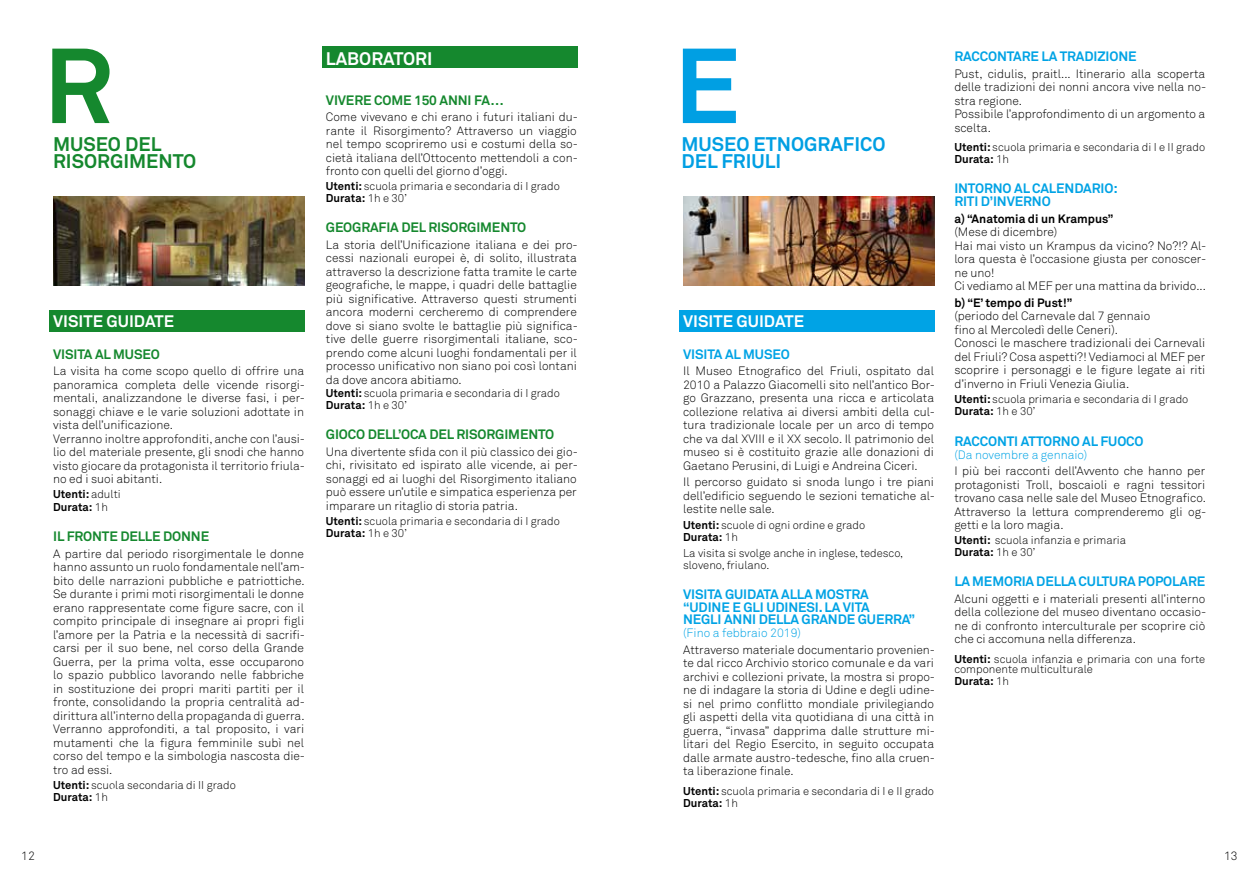
<style>
.page{position:relative;width:1259px;height:893px;background:#fff}
.page>*{position:absolute;margin:0;border:0;box-sizing:border-box;transform-origin:0 0}
.t1{font:700 105px "Akkurat";color:#15882e}
.t2{font:700 105px "Akkurat";color:#009fe3}
.t3{font:700 19.5px/16.5px "Akkurat";color:#009fe3}
.t4{font:700 19.5px/16.5px "Akkurat";color:#15882e}
.t5{font:700 18px "Akkurat";color:#fff}
.t6{font:700 16.5px "Akkurat";color:#fff}
.t7{font:700 13.5px/12.8px "Akkurat";letter-spacing:-.01em;color:#00a3e5}
.t8{font:700 13.5px "Akkurat";letter-spacing:-.01em;color:#15882e}
.t9{font:300 12px/13.5px "Akkurat";color:#000;text-align:justify}
.t10{font:700 12px "Akkurat";color:#000}
.t11{font:300 12px "Akkurat";color:#00a3e5}
.t12{font:300 11.25px/12px "Akkurat";color:#000}
.t13{font:700 11.25px/12px "Akkurat";color:#000}
.s1{font-weight:700}
.s2{font-weight:300}
.s3{font-weight:700;font-size:18px;color:#fff}
</style>
<div class="page">
<div style="left:322px;top:47px;width:255px;height:21px;background:#15882e"></div>
<div style="left:49px;top:310px;width:255px;height:22px;background:#15882e"></div>
<img style="left:53px;top:197px;width:251px;height:89px">
<div style="left:679px;top:310px;width:255px;height:22px;background:#00a3e5"></div>
<img style="left:683px;top:197px;width:251px;height:89px">
<h1 class="t1" style="left:44px;top:20px;width:71px">R</h1>
<h3 class="t5" style="left:326px;top:47px;width:108px">LABORATORI</h3>
<p class="t8" style="left:326px;top:91px;width:180px">VIVERE COME 150 ANNI FA…</p>
<p class="t9" style="left:326px;top:110px;width:253px">Come vivevano e chi erano i futuri italiani du&shy;rante il Risorgimento? Attraverso un viaggio nel tempo scopriremo usi e costumi della so&shy;cietà italiana dell’Ottocento mettendoli a con&shy;fronto con quelli del giorno d’oggi.</p>
<p class="t12" style="left:326px;top:180px;width:236px"><span class="s1">Utenti:</span> scuola primaria e secondaria di I grado<br><span class="s1">Durata:</span> 1h e 30’</p>
<p class="t8" style="left:326px;top:219px;width:202px">GEOGRAFIA DEL RISORGIMENTO</p>
<p class="t9" style="left:326px;top:238px;width:253px">La storia dell’Unificazione italiana e dei pro&shy;cessi nazionali europei è, di solito, illustrata attraverso la descrizione fatta tramite le carte geografiche, le mappe, i quadri delle battaglie più significative. Attraverso questi strumenti ancora moderni cercheremo di comprendere dove si siano svolte le battaglie più significa&shy;tive delle guerre risorgimentali italiane, sco&shy;prendo come alcuni luoghi fondamentali per il processo unificativo non siano poi così lontani da dove ancora abitiamo.</p>
<p class="t12" style="left:326px;top:387px;width:236px"><span class="s1">Utenti:</span> scuola primaria e secondaria di I grado<br><span class="s1">Durata:</span> 1h e 30’</p>
<p class="t8" style="left:326px;top:426px;width:230px">GIOCO DELL’OCA DEL RISORGIMENTO</p>
<p class="t9" style="left:326px;top:445px;width:253px">Una divertente sfida con il più classico dei gio&shy;chi, rivisitato ed ispirato alle vicende, ai per&shy;sonaggi ed ai luoghi del Risorgimento italiano può essere un’utile e simpatica esperienza per imparare un ritaglio di storia patria.</p>
<p class="t12" style="left:326px;top:515px;width:236px"><span class="s1">Utenti:</span> scuola primaria e secondaria di I grado<br><span class="s1">Durata:</span> 1h e 30’</p>
<h2 class="t4" style="left:53px;top:136px;width:145px">MUSEO DEL<br>RISORGIMENTO</h2>
<h3 class="t6" style="left:53px;top:311px;width:122px">VISITE GUIDATE</h3>
<p class="t8" style="left:53px;top:346px;width:108px">VISITA AL MUSEO</p>
<p class="t9" style="left:53px;top:365px;width:253px;text-align:left">La visita ha come scopo quello di offrire una panoramica completa delle vicende risorgi&shy;mentali, analizzandone le diverse fasi, i per&shy;sonaggi chiave e le varie soluzioni adottate in vista dell’unificazione.<br>Verranno inoltre approfonditi, anche con l’ausi&shy;lio del materiale presente, gli snodi che hanno visto giocare da protagonista il territorio friula&shy;no ed i suoi abitanti.</p>
<p class="t13" style="left:53px;top:489px;width:69px">Utenti: <span class="s2">adulti<br></span>Durata: <span class="s2">1h</span></p>
<p class="t8" style="left:53px;top:528px;width:157px">IL FRONTE DELLE DONNE</p>
<p class="t9" style="left:53px;top:547px;width:253px">A partire dal periodo risorgimentale le donne hanno assunto un ruolo fondamentale nell’am&shy;bito delle narrazioni pubbliche e patriottiche.<br>Se durante i primi moti risorgimentali le donne erano rappresentate come figure sacre, con il compito principale di insegnare ai propri figli l’amore per la Patria e la necessità di sacrifi&shy;carsi per il suo bene, nel corso della Grande Guerra, per la prima volta, esse occuparono lo spazio pubblico lavorando nelle fabbriche in sostituzione dei propri mariti partiti per il fronte, consolidando la propria centralità ad&shy;dirittura all’interno della propaganda di guerra.<br>Verranno approfonditi, a tal proposito, i vari mutamenti che la figura femminile subì nel corso del tempo e la simbologia nascosta die&shy;tro ad essi.</p>
<p class="t12" style="left:53px;top:779px;width:184px"><span class="s1">Utenti:</span> scuola secondaria di II grado<br><span class="s1">Durata:</span> 1h <span class="s3">L</span></p>
<h1 class="t2" style="left:674px;top:20px;width:67px">E</h1>
<h2 class="t3" style="left:681px;top:136px;width:205px">MUSEO ETNOGRAFICO<br>DEL FRIULI</h2>
<h3 class="t6" style="left:683px;top:311px;width:122px">VISITE GUIDATE</h3>
<p class="t7" style="left:683px;top:348px;width:108px">VISITA AL MUSEO</p>
<p class="t9" style="left:683px;top:365px;width:253px">Il Museo Etnografico del Friuli, ospitato dal 2010 a Palazzo Giacomelli sito nell’antico Bor&shy;go Grazzano, presenta una ricca e articolata collezione relativa ai diversi ambiti della cul&shy;tura tradizionale locale per un arco di tempo che va dal XVIII e il XX secolo. Il patrimonio del museo si è costituito grazie alle donazioni di Gaetano Perusini, di Luigi e Andreina Ciceri.</p>
<p class="t9" style="left:683px;top:476px;width:253px">Il percorso guidato si snoda lungo i tre piani dell’edificio seguendo le sezioni tematiche al&shy;lestite nelle sale.</p>
<p class="t12" style="left:683px;top:519px;width:184px"><span class="s1">Utenti:</span> scuole di ogni ordine e grado<br><span class="s1">Durata:</span> 1h</p>
<p class="t12" style="left:683px;top:547px;width:222px">La visita si svolge anche in inglese, tedesco, sloveno, friulano.</p>
<p class="t7" style="left:683px;top:588px;width:234px">VISITA GUIDATA ALLA MOSTRA “UDINE E GLI UDINESI. LA VITA<br>NEGLI ANNI DELLA GRANDE GUERRA”</p>
<p class="t11" style="left:683px;top:626px;width:119px">(Fino a febbraio 2019)</p>
<p class="t9" style="left:683px;top:643px;width:253px">Attraverso materiale documentario provenien&shy;te dal ricco Archivio storico comunale e da vari archivi e collezioni private, la mostra si propo&shy;ne di indagare la storia di Udine e degli udine&shy;si nel primo conflitto mondiale privilegiando gli aspetti della vita quotidiana di una città in guerra, “invasa” dapprima dalle strutture mi&shy;litari del Regio Esercito, in seguito occupata dalle armate austro-tedesche, fino alla cruen&shy;ta liberazione finale.</p>
<p class="t12" style="left:683px;top:785px;width:252px"><span class="s1">Utenti:</span> scuola primaria e secondaria di I e II grado<br><span class="s1">Durata:</span> 1h</p>
<p class="t7" style="left:954px;top:50px;width:184px">RACCONTARE LA TRADIZIONE</p>
<p class="t9" style="left:954px;top:67px;width:253px;text-align:left">Pust, cidulis, praitl... Itinerario alla scoperta delle tradizioni dei nonni ancora vive nella no&shy;stra regione.<br>Possibile l’approfondimento di un argomento a scelta.</p>
<p class="t12" style="left:954px;top:142px;width:252px"><span class="s1">Utenti:</span> scuola primaria e secondaria di I e II grado<br><span class="s1">Durata:</span> 1h</p>
<p class="t7" style="left:954px;top:182px;width:165px">INTORNO AL CALENDARIO:<br>RITI D’INVERNO</p>
<p class="t10" style="left:954px;top:211px;width:160px">a) “Anatomia di un Krampus”</p>
<p class="t9" style="left:954px;top:225px;width:253px;text-align:left">(Mese di dicembre)<br>Hai mai visto un Krampus da vicino? No?!? Al&shy;lora questa è l’occasione giusta per conoscer&shy;ne uno!<br>Ci vediamo al MEF per una mattina da brivido...</p>
<p class="t10" style="left:954px;top:295px;width:119px">b) “E’ tempo di Pust!”</p>
<p class="t9" style="left:954px;top:309px;width:252px;text-align:left">(periodo del Carnevale dal 7 gennaio<br>fino al Mercoledì delle Ceneri).<br>Conosci le maschere tradizionali dei Carnevali del Friuli? Cosa aspetti?! Vediamoci al MEF per scoprire i personaggi e le figure legate ai riti d’inverno in Friuli Venezia Giulia.</p>
<p class="t12" style="left:954px;top:393px;width:236px"><span class="s1">Utenti:</span> scuola primaria e secondaria di I grado<br><span class="s1">Durata:</span> 1h e 30’</p>
<p class="t7" style="left:954px;top:435px;width:191px">RACCONTI ATTORNO AL FUOCO</p>
<p class="t11" style="left:954px;top:448px;width:135px">(Da novembre a gennaio)</p>
<p class="t9" style="left:954px;top:465px;width:253px">I più bei racconti dell’Avvento che hanno per protagonisti Troll, boscaioli e ragni tessitori trovano casa nelle sale del Museo Etnografico.<br>Attraverso la lettura comprenderemo gli og&shy;getti e la loro magia.</p>
<p class="t12" style="left:954px;top:535px;width:173px"><span class="s1">Utenti:</span> scuola infanzia e primaria<br><span class="s1">Durata:</span> 1h e 30’</p>
<p class="t7" style="left:954px;top:575px;width:252px">LA MEMORIA DELLA CULTURA POPOLARE</p>
<p class="t9" style="left:954px;top:592px;width:253px">Alcuni oggetti e i materiali presenti all’interno della collezione del museo diventano occasio&shy;ne di confronto interculturale per scoprire ciò che ci accomuna nella differenza.</p>
<p class="t12" style="left:954px;top:654px;width:252px;line-height:10.5px"><span class="s1">Utenti:</span> scuola infanzia e primaria con una forte componente multiculturale</p>
<p class="t13" style="left:954px;top:676px;width:56px">Durata: <span class="s2">1h</span></p>
<p class="t9" style="left:21px;top:849px;width:15px">12</p>
<p class="t9" style="left:1224px;top:849px;width:15px">13</p>
</div>
